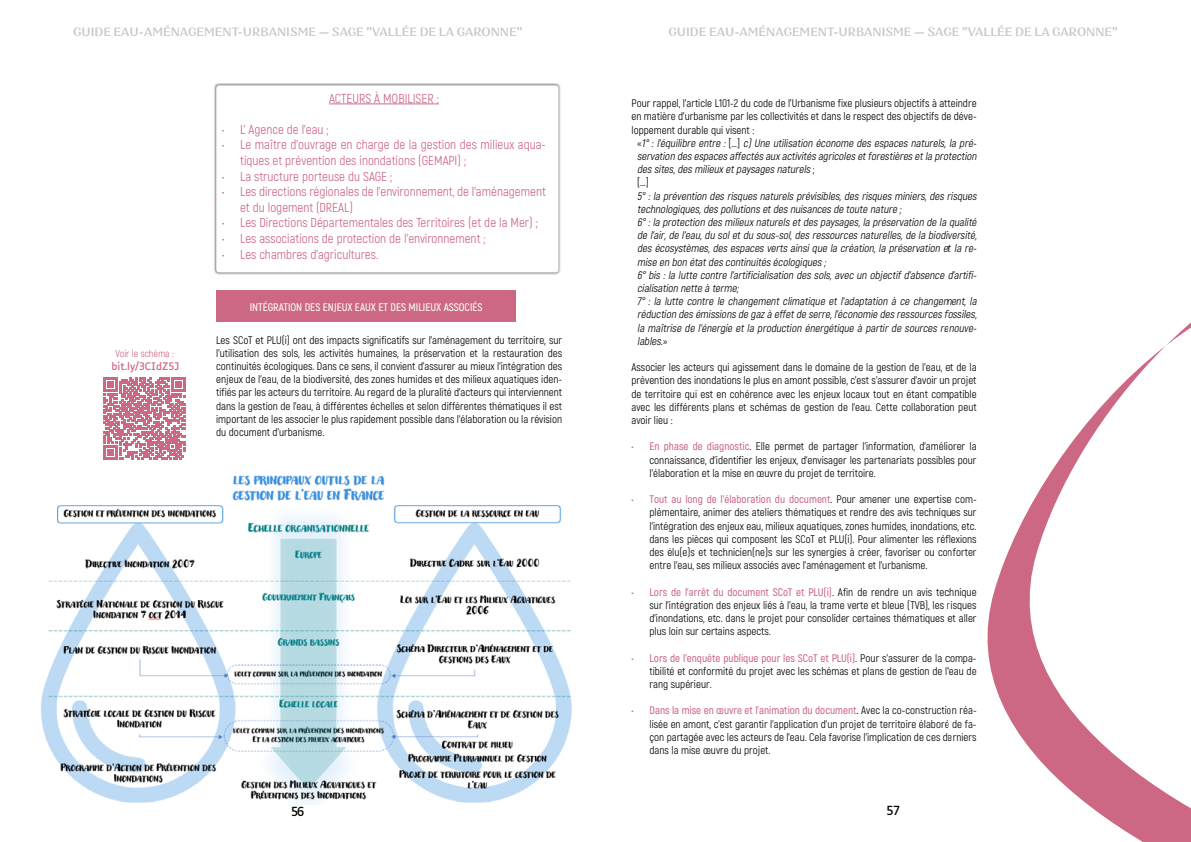
<style>
.page{position:relative;width:1191px;height:842px;background:#fff}
.page>*{position:absolute;margin:0;border:0;box-sizing:border-box;transform-origin:0 0}
.t1{font:13px/15.6px "Akrobat";color:#cd6884}
.t2{font:12px "Nazare";color:#c6c6c6}
.t3{font:12px "Luciole";color:#000}
.t4{font:11px/13.2px "Akrobat";color:#000;text-align:justify}
.t5{font:italic 11px/13.2px "Akrobat";color:#000}
.t6{font:600 11px "Akrobat";color:#fff}
.t7{font:10px "Luciole";color:#cd6884}
.t8{font:10px "Akrobat";color:#cd6884}
.s1{font-style:normal}
.s2{font-weight:600;color:#cd6884}
.s3{font-weight:600}
</style>
<div class="page">
<svg style="left:214px;top:83px;width:347px;height:192px;background:#ccc"></svg>
<div style="left:216px;top:85px;width:342px;height:187px;background:#fff;border-radius:3px"></div>
<hr style="left:329px;top:104px;width:110px;height:1px;background:#cd6884">
<img style="left:41px;top:475px;width:531px;height:329px">
<svg style="left:104px;top:377px;width:82px;height:82px"></svg>
<div style="left:216px;top:290px;width:300px;height:32px;background:#cd6884"></div>
<svg style="left:987px;top:322px;width:204px;height:520px"></svg>
<p class="t2" style="left:73px;top:24px;width:451px">GUIDE EAU-AMÉNAGEMENT-URBANISME — SAGE "VALLÉE DE LA GARONNE"</p>
<p class="t2" style="left:668px;top:24px;width:451px">GUIDE EAU-AMÉNAGEMENT-URBANISME — SAGE "VALLÉE DE LA GARONNE"</p>
<p class="t8" style="left:116px;top:347px;width:60px">Voir le schéma :</p>
<p class="t7" style="left:111px;top:357px;width:70px">bit.ly/3CIdZ5J</p>
<p class="t1" style="left:329px;top:90px;width:111px">ACTEURS À MOBILISER :</p>
<p class="t1" style="left:222px;top:121px;width:108px">• L' Agence de l'eau ;</p>
<p class="t1" style="left:240px;top:137px;width:307px;text-indent:-18px">• Le maître d'ouvrage en charge de la gestion des milieux aqua&shy;tiques et prévention des inondations (GEMAPI) ;</p>
<p class="t1" style="left:222px;top:168px;width:171px">• La structure porteuse du SAGE ;</p>
<p class="t1" style="left:240px;top:184px;width:307px;text-indent:-18px">• Les directions régionales de l'environnement, de l'aménagement et du logement (DREAL)</p>
<p class="t1" style="left:222px;top:215px;width:317px">• Les Directions Départementales des Territoires (et de la Mer) ;</p>
<p class="t1" style="left:222px;top:231px;width:265px">• Les associations de protection de l'environnement ;</p>
<p class="t1" style="left:222px;top:246px;width:158px">• Les chambres d'agricultures.</p>
<p class="t6" style="left:250px;top:301px;width:234px">INTÉGRATION DES ENJEUX EAUX ET DES MILIEUX ASSOCIÉS</p>
<p class="t4" style="left:216px;top:333px;width:347px">Les SCoT et PLU(i) ont des impacts significatifs sur l’aménagement du territoire, sur l’utilisation des sols, les activités humaines, la préservation et la restauration des continuités écologiques. Dans ce sens, il convient d’assurer au mieux l’intégration des enjeux de l'eau, de la biodiversité, des zones humides et des milieux aquatiques iden&shy;tifiés par les acteurs du territoire. Au regard de la pluralité d’acteurs qui interviennent dans la gestion de l’eau, à différentes échelles et selon différentes thématiques il est important de les associer le plus rapidement possible dans l’élaboration ou la révision du document d’urbanisme.</p>
<p class="t4" style="left:631px;top:97px;width:347px">Pour rappel, l’article L101-2 du code de l’Urbanisme fixe plusieurs objectifs à atteindre</p>
<p class="t4" style="left:631px;top:110px;width:347px">en matière d’urbanisme par les collectivités et dans le respect des objectifs de déve-</p>
<p class="t4" style="left:631px;top:123px;width:124px">loppement durable qui visent :</p>
<p class="t5" style="left:637px;top:136px;width:343px"><span class="s1">«</span> 1° : l'équilibre entre : <span class="s1">[ … ]</span> c) Une utilisation économe des espaces naturels, la pré-</p>
<p class="t5" style="left:637px;top:149px;width:343px">servation des espaces affectés auxactivités agricoles etforestières etla protection</p>
<p class="t5" style="left:637px;top:163px;width:179px">des sites,des milieuxetpaysages naturels <span class="s1">;</span></p>
<p class="t4" style="left:637px;top:176px;width:13px">[…]</p>
<p class="t5" style="left:637px;top:189px;width:343px">5° : la prévention des risques naturels prévisibles, des risques miniers, des risques technologiques,des pollutions etdes nuisances de toute nature ;<br>6°:la protection des milieuxnaturels etdes paysages,la préservation de la qualité de l'air,de l'eau,du soletdu sous-sol,des ressources naturelles,de la biodiversité, des écosystèmes, des espaces verts ainsi que la création, la préservation et la re&shy;mise en bon étatdes continuités écologiques ;<br>6° bis : la lutte contre l'artificialisation des sols, avec un objectif d'absence d'artifi&shy;cialisation nette à terme;<br>7° : la lutte contre le changement climatique et l'adaptation à ce changement, la réduction des émissions de gazà effetde serre,l'économie des ressources fossiles, la maîtrise de l'énergie et la production énergétique à partir de sources renouve&shy;lables.<span class="s1">»</span></p>
<p class="t4" style="left:631px;top:361px;width:347px">Associer les acteurs qui agissement dans le domaine de la gestion de l’eau, et de la prévention des inondations le plus en amont possible, c’est s’assurer d’avoir un projet de territoire qui est en cohérence avec les enjeux locaux tout en étant compatible avec les différents plans et schémas de gestion de l’eau. Cette collaboration peut avoir lieu :</p>
<p class="t4" style="left:649px;top:440px;width:329px;text-indent:-18px"><span class="s2">• En phase de diagnostic</span>. Elle permet de partager l’information, d'améliorer la connaissance, d'identifier les enjeux, d'envisager les partenariats possibles pour l’élaboration et la mise en œuvre du projet de territoire.</p>
<p class="t4" style="left:649px;top:493px;width:329px;text-indent:-18px"><span class="s2">• Tout au long de l’élaboration du document</span>. Pour amener une expertise com&shy;plémentaire, animer des ateliers thématiques et rendre des avis techniques sur l’intégration des enjeux eau, milieux aquatiques, zones humides, inondations, etc. dans les pièces qui composent les SCoT et PLU(i). Pour alimenter les réflexions des élu(e)s et technicien(ne)s sur les synergies à créer, favoriser ou conforter entre l’eau, ses milieux associés avec l’aménagement et l’urbanisme.</p>
<p class="t4" style="left:649px;top:585px;width:329px;text-indent:-18px"><span class="s2">• Lors de l’arrêt du document SCoT et PLU(i)</span>. Afin de rendre un avis technique sur l’intégration des enjeux liés à l’eau, la trame verte et bleue (TVB), les risques d’inondations, etc. dans le projet pour consolider certaines thématiques et aller plus loin sur certains aspects.</p>
<p class="t4" style="left:649px;top:651px;width:329px;text-indent:-18px"><span class="s2">• Lors de l’enquête publique pour les SCoT et PLU(i)</span>. Pour s’assurer de la compa&shy;tibilité et conformité du projet avec les schémas et plans de gestion de l’eau de rang supérieur.</p>
<p class="t4" style="left:649px;top:704px;width:329px;text-indent:-18px"><span class="s2">• Dans la mise en œuvre et l’animation du document</span><span class="s3">.</span> Avec la co-construction réa&shy;lisée en amont, c’est garantir l’application d’un projet de territoire élaboré de fa&shy;çon partagée avec les acteurs de l’eau. Cela favorise l’implication de ces derniers dans la mise œuvre du projet.</p>
<p class="t3" style="left:291px;top:800px;width:15px">56</p>
<p class="t3" style="left:886px;top:800px;width:15px">57</p>
</div>
